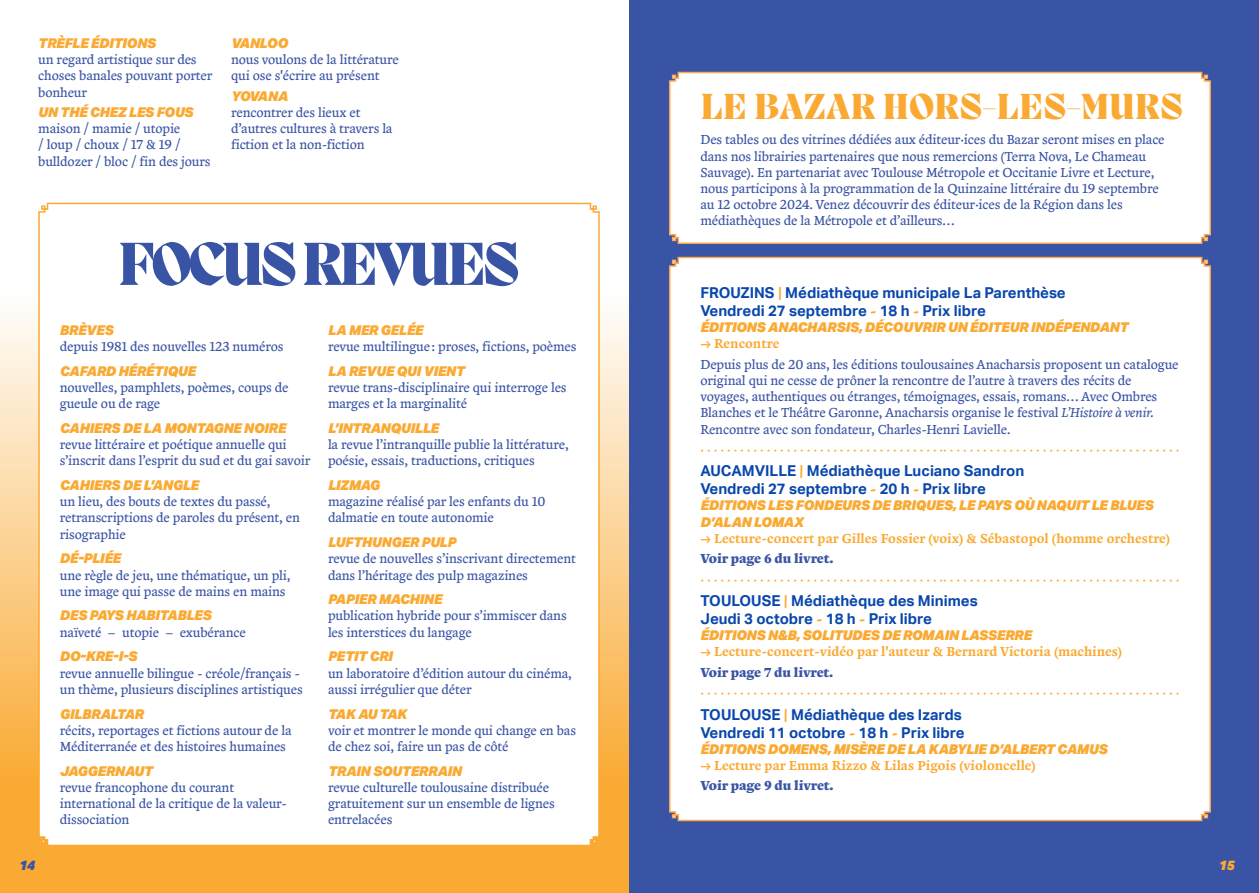
<style>
.page{position:relative;width:1259px;height:893px;background:#fff}
.page>*{position:absolute;margin:0;border:0;box-sizing:border-box;transform-origin:0 0}
.Texte_spectacles{font:800 62.4px "PP Migra";letter-spacing:-.06em;color:#3954a4}
.Texte_spectacles-2{font:800 37.35px "PP Migra";color:#faaa33}
.Texte_spectacles-3{font:700 15px/18px "Aktiv Grotesk";color:#0a47ac}
.Corps_de_texte{font:13.5px/16.2px "Zenon";letter-spacing:-.01em;color:#3954a4}
.Texte_spectacles-4{font:13.5px/16.2px "Zenon";letter-spacing:-.01em;color:#3954a4}
.Texte_spectacles-5{font:500 13.5px/16.2px "Zenon";color:#faaa33}
.Texte_spectacles-6{font:13.5px "Zenon";color:#faaa33}
.Texte_spectacles-7{font:italic 900 13.5px/16.2px "Aktiv Grotesk";letter-spacing:-.025em;color:#faaa33}
.Texte_spectacles-8{font:700 13.5px "Zenon";letter-spacing:-.01em;color:#3954a4}
.t1{font:italic 900 13.5px "Aktiv Grotesk";color:#3954a4}
.s1{font-family:"Aktiv Grotesk";font-weight:900;font-style:italic;color:#faaa33}
.s2{font-family:"Zenon";font-weight:900;font-size:13.5px;color:#faaa33}
.s3{font-family:"Zenon";font-weight:500;font-style:normal}
.s4{font-style:italic}
.s5{font-family:"Aktiv Grotesk";font-weight:900;font-style:italic}
</style>
<div class="page">
<svg style="left:0;top:314px;width:629px;height:579px;background:#fabd62"></svg>
<div style="left:629px;top:0;width:630px;height:893px;background:#3954a4"></div>
<div style="left:669px;top:71px;width:542px;height:173px;background:#fff"></div>
<svg style="left:38px;top:202px;width:562px;height:645px"></svg>
<div style="left:669px;top:256px;width:542px;height:566px;background:#fff"></div>
<p class="Texte_spectacles-4" style="left:38px;top:34px;width:176px"><span class="s1">TRÈFLE ÉDITIONS<br></span>un regard artistique sur des choses banales pouvant porter bonheur</p>
<p class="Texte_spectacles-4" style="left:38px;top:103px;width:174px"><span class="s1">UN THÉ CHEZ LES FOUS </span>maison / mamie / utopie<br>/ loup / choux / 17 &amp; 19 / bulldozer / bloc / fin des jours</p>
<p class="Texte_spectacles-4" style="left:231px;top:34px;width:169px"><span class="s1">VANLOO<br></span>nous voulons de la littérature qui ose s'écrire au présent</p>
<p class="Texte_spectacles-4" style="left:231px;top:87px;width:163px"><span class="s1">YOVANA<br></span>rencontrer des lieux et d’autres cultures à travers la fiction et la non-fiction</p>
<p class="Texte_spectacles" style="left:118px;top:224px;width:403px">FOCUS REVUES</p>
<p class="Corps_de_texte" style="left:60px;top:321px;width:225px"><span class="s1">BRÈVES<br></span>depuis 1981 des nouvelles 123 numéros</p>
<p class="Corps_de_texte" style="left:60px;top:362px;width:230px"><span class="s1">CAFARD HÉRÉTIQUE<br></span>nouvelles, pamphlets, poèmes, coups de gueule ou de rage</p>
<p class="Corps_de_texte" style="left:60px;top:419px;width:252px"><span class="s1">CAHIERS DE LA MONTAGNE NOIRE </span>revue littéraire et poétique annuelle qui s’inscrit dans l’esprit du sud et du gai savoir</p>
<p class="Corps_de_texte" style="left:60px;top:477px;width:242px"><span class="s1">CAHIERS DE L’ANGLE<br></span>un lieu, des bouts de textes du passé, retranscriptions de paroles du présent, en risographie</p>
<p class="Corps_de_texte" style="left:60px;top:550px;width:232px"><span class="s1">DÉ-PLIÉE<br></span>une règle de jeu, une thématique, un pli, une image qui passe de mains en mains</p>
<p class="Corps_de_texte" style="left:60px;top:607px;width:187px"><span class="s1">DES PAYS HABITABLES </span>naïveté – utopie – exubérance</p>
<p class="Corps_de_texte" style="left:60px;top:648px;width:244px"><span class="s1">DO-KRE-I-S<br></span>revue annuelle bilingue - créole/français - un thème, plusieurs disciplines artistiques</p>
<p class="Corps_de_texte" style="left:60px;top:705px;width:233px"><span class="s1">GILBRALTAR<br></span>récits, reportages et fictions autour de la<br>Méditerranée et des histoires humaines</p>
<p class="Corps_de_texte" style="left:60px;top:762px;width:229px"><span class="s1">JAGGERNAUT<br></span>revue francophone du courant international de la critique de la valeur&shy;dissociation</p>
<p class="Corps_de_texte" style="left:328px;top:321px;width:250px"><span class="s1">LA MER GELÉE<br></span>revue multilingue: proses, fictions, poèmes</p>
<p class="Corps_de_texte" style="left:328px;top:362px;width:240px"><span class="s1">LA REVUE QUI VIENT<br></span>revue trans-disciplinaire qui interroge les marges et la marginalité</p>
<p class="Corps_de_texte" style="left:328px;top:419px;width:242px"><span class="s1">L’INTRANQUILLE<br></span>la revue l’intranquille publie la littérature, poésie, essais, traductions, critiques</p>
<p class="Corps_de_texte" style="left:328px;top:477px;width:219px"><span class="s1">LIZMAG<br></span>magazine réalisé par les enfants du 10 dalmatie en toute autonomie</p>
<p class="Corps_de_texte" style="left:328px;top:534px;width:249px"><span class="s1">LUFTHUNGER PULP<br></span>revue de nouvelles s’inscrivant directement dans l’héritage des pulp magazines</p>
<p class="Corps_de_texte" style="left:328px;top:591px;width:240px"><span class="s1">PAPIER MACHINE<br></span>publication hybride pour s’immiscer dans les interstices du langage</p>
<p class="Corps_de_texte" style="left:328px;top:648px;width:245px"><span class="s1">PETIT CRI<br></span>un laboratoire d’édition autour du cinéma, aussi irrégulier que déter</p>
<p class="Corps_de_texte" style="left:328px;top:705px;width:250px"><span class="s1">TAK AU TAK<br></span>voir et montrer le monde qui change en bas de chez soi, faire un pas de côté</p>
<p class="Corps_de_texte" style="left:328px;top:762px;width:228px"><span class="s1">TRAIN SOUTERRAIN<br></span>revue culturelle toulousaine distribuée gratuitement sur un ensemble de lignes entrelacées</p>
<p class="Texte_spectacles-2" style="left:700px;top:83px;width:484px">LE BAZAR HORS-LES-MURS</p>
<p class="Texte_spectacles-4" style="left:700px;top:131px;width:466px">Des tables ou des vitrines dédiées aux éditeur·ices du Bazar seront mises en place dans nos librairies partenaires que nous remercions (Terra Nova, Le Chameau Sauvage). En partenariat avec Toulouse Métropole et Occitanie Livre et Lecture, nous participons à la programmation de la Quinzaine littéraire du 19 septembre au 12 octobre 2024. Venez découvrir des éditeur·ices de la Région dans les médiathèques de la Métropole et d’ailleurs…</p>
<p class="Texte_spectacles-3" style="left:700px;top:284px;width:367px">FROUZINS <span class="s2">|</span> Médiathèque municipale La Parenthèse<br>Vendredi 27 septembre <span class="s2">-</span> 18 h <span class="s2">-</span> Prix libre</p>
<p class="Texte_spectacles-7" style="left:700px;top:319px;width:430px">ÉDITIONS ANACHARSIS, DÉCOUVRIR UN ÉDITEUR INDÉPENDANT <span class="s3">-&gt; Rencontre</span></p>
<p class="Texte_spectacles-4" style="left:700px;top:355px;width:480px">Depuis plus de 20 ans, les éditions toulousaines Anacharsis proposent un catalogue original qui ne cesse de prôner la rencontre de l’autre à travers des récits de voyages, authentiques ou étranges, témoignages, essais, romans… Avec Ombres Blanches et le Théâtre Garonne, Anacharsis organise le festival <span class="s4">L’Histoire à venir.<br></span>Rencontre avec son fondateur, Charles-Henri Lavielle.</p>
<p class="Texte_spectacles-6" style="left:700px;top:439px;width:480px">· · · · · · · · · · · · · · · · · · · · · · · · · · · · · · · · · · · · ·· · · · · · · · · · · · · · · · · · · · · · · · · · · · · · · · · · · ·</p>
<p class="Texte_spectacles-3" style="left:700px;top:462px;width:325px">AUCAMVILLE <span class="s2">|</span> Médiathèque Luciano Sandron<br>Vendredi 27 septembre <span class="s2">-</span> 20 h <span class="s2">-</span> Prix libre</p>
<p class="Texte_spectacles-5" style="left:700px;top:497px;width:471px"><span class="s5">ÉDITIONS LES FONDEURS DE BRIQUES, LE PAYS OÙ NAQUIT LE BLUES<br>D’ALAN LOMAX<br></span>-&gt; Lecture-concert par Gilles Fossier (voix) &amp; Sébastopol (homme orchestre)</p>
<p class="Texte_spectacles-8" style="left:700px;top:548px;width:135px">Voir page 6 du livret.</p>
<p class="Texte_spectacles-6" style="left:700px;top:569px;width:480px">· · · · · · · · · · · · · · · · · · · · · · · · · · · · · · · · · · · · ·· · · · · · · · · · · · · · · · · · · · · · · · · · · · · · · · · · · ·</p>
<p class="Texte_spectacles-3" style="left:700px;top:592px;width:279px">TOULOUSE <span class="s2">|</span> Médiathèque des Minimes<br>Jeudi 3 octobre <span class="s2">-</span> 18 h <span class="s2">-</span> Prix libre</p>
<p class="Texte_spectacles-5" style="left:700px;top:627px;width:423px"><span class="s5">ÉDITIONS N&amp;B, SOLITUDES DE ROMAIN LASSERRE<br></span>-&gt; Lecture-concert-vidéo par l'auteur &amp; Bernard Victoria (machines)</p>
<p class="Texte_spectacles-8" style="left:700px;top:662px;width:134px">Voir page 7 du livret.</p>
<p class="Texte_spectacles-6" style="left:700px;top:683px;width:480px">· · · · · · · · · · · · · · · · · · · · · · · · · · · · · · · · · · · · ·· · · · · · · · · · · · · · · · · · · · · · · · · · · · · · · · · · · ·</p>
<p class="Texte_spectacles-3" style="left:700px;top:705px;width:266px">TOULOUSE <span class="s2">|</span> Médiathèque des Izards<br>Vendredi 11 octobre <span class="s2">-</span> 18 h <span class="s2">-</span> Prix libre</p>
<p class="Texte_spectacles-5" style="left:700px;top:740px;width:409px"><span class="s5">ÉDITIONS DOMENS, MISÈRE DE LA KABYLIE D’ALBERT CAMUS </span>-&gt; Lecture par Emma Rizzo &amp; Lilas Pigois (violoncelle)</p>
<p class="Texte_spectacles-8" style="left:700px;top:775px;width:135px">Voir page 9 du livret.</p>
<p class="t1" style="left:19px;top:856px;width:17px">14</p>
<p class="Texte_spectacles-7" style="left:1218px;top:856px;width:17px">15</p>
</div>
